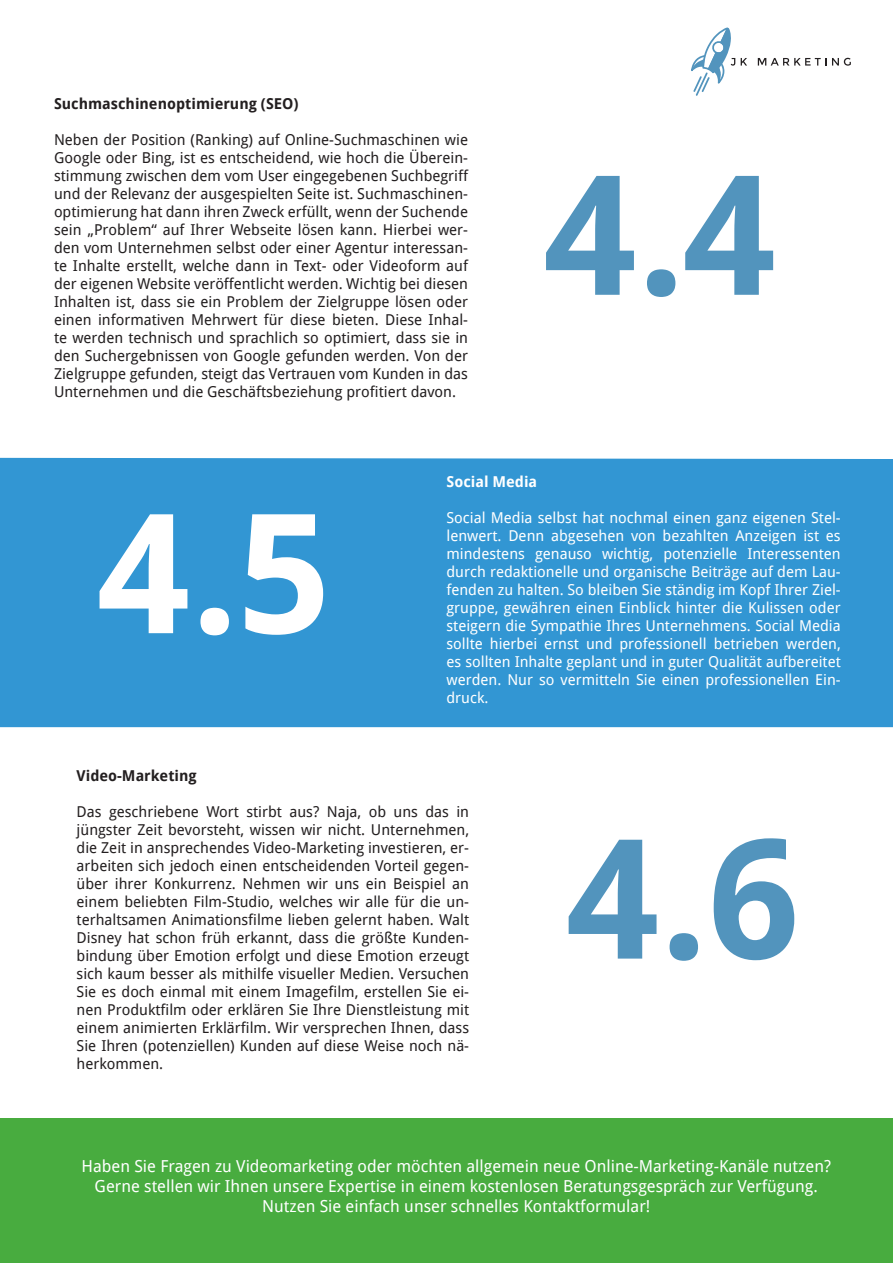
<style>
.page{position:relative;width:893px;height:1263px;background:#fff}
.page>*{position:absolute;margin:0;border:0;box-sizing:border-box;transform-origin:0 0}
.t1{font:700 166.5px "Droid Sans";color:#5294bd}
.t2{font:700 166.5px "Droid Sans";color:#fff}
.t3{font:16.5px/19.8px "Droid Sans";color:#fff;text-align:center}
.t4{font:15px/18px "Droid Sans";color:#231f20;text-align:justify}
.t5{font:15px/18px "Droid Sans";color:#fff;text-align:justify}
.t6{font:700 15px "Droid Sans";color:#231f20}
.t7{font:700 15px "Droid Sans";color:#fff}
</style>
<div class="page">
<svg style="left:691px;top:28px;width:44px;height:68px"></svg>
<svg style="left:741px;top:58px;width:6px;height:8px"></svg>
<svg style="left:758px;top:58px;width:93px;height:8px"></svg>
<div style="left:0;top:458px;width:893px;height:269px;background:#3296d3"></div>
<div style="left:0;top:1118px;width:893px;height:145px;background:#48ac3f"></div>
<p class="t6" style="left:54px;top:97px;width:246px">Suchmaschinenoptimierung (SEO)</p>
<p class="t4" style="left:54px;top:132px;width:416px">Neben der Position (Ranking) auf Online-Suchmaschinen wie Google oder Bing, ist es entscheidend, wie hoch die Überein&shy;stimmung zwischen dem vom User eingegebenen Suchbegriff und der Relevanz der ausgespielten Seite ist. Suchmaschinen&shy;optimierung hat dann ihren Zweck erfüllt, wenn der Suchende sein „Problem“ auf Ihrer Webseite lösen kann. Hierbei wer&shy;den vom Unternehmen selbst oder einer Agentur interessan&shy;te Inhalte erstellt, welche dann in Text- oder Videoform auf der eigenen Website veröffentlicht werden. Wichtig bei diesen Inhalten ist, dass sie ein Problem der Zielgruppe lösen oder einen informativen Mehrwert für diese bieten. Diese Inhal&shy;te werden technisch und sprachlich so optimiert, dass sie in den Suchergebnissen von Google gefunden werden. Von der Zielgruppe gefunden, steigt das Vertrauen vom Kunden in das Unternehmen und die Geschäftsbeziehung profitiert davon.</p>
<h1 class="t1" style="left:546px;top:167px;width:232px">4.4</h1>
<h1 class="t2" style="left:99px;top:506px;width:232px">4.5</h1>
<p class="t7" style="left:446px;top:475px;width:92px">Social Media</p>
<p class="t5" style="left:446px;top:510px;width:396px">Social Media selbst hat nochmal einen ganz eigenen Stel&shy;lenwert. Denn abgesehen von bezahlten Anzeigen ist es mindestens genauso wichtig, potenzielle Interessenten durch redaktionelle und organische Beiträge auf dem Lau&shy;fenden zu halten. So bleiben Sie ständig im Kopf Ihrer Ziel&shy;gruppe, gewähren einen Einblick hinter die Kulissen oder steigern die Sympathie Ihres Unternehmens. Social Media sollte hierbei ernst und professionell betrieben werden, es sollten Inhalte geplant und in guter Qualität aufbereitet werden. Nur so vermitteln Sie einen professionellen Ein&shy;druck.</p>
<p class="t6" style="left:77px;top:769px;width:122px">Video-Marketing</p>
<p class="t4" style="left:77px;top:804px;width:394px">Das geschriebene Wort stirbt aus? Naja, ob uns das in jüngster Zeit bevorsteht, wissen wir nicht. Unternehmen, die Zeit in ansprechendes Video-Marketing investieren, er&shy;arbeiten sich jedoch einen entscheidenden Vorteil gegen&shy;über ihrer Konkurrenz. Nehmen wir uns ein Beispiel an einem beliebten Film-Studio, welches wir alle für die un&shy;terhaltsamen Animationsfilme lieben gelernt haben. Walt Disney hat schon früh erkannt, dass die größte Kunden&shy;bindung über Emotion erfolgt und diese Emotion erzeugt sich kaum besser als mithilfe visueller Medien. Versuchen Sie es doch einmal mit einem Imagefilm, erstellen Sie ei&shy;nen Produktfilm oder erklären Sie Ihre Dienstleistung mit einem animierten Erklärfilm. Wir versprechen Ihnen, dass Sie Ihren (potenziellen) Kunden auf diese Weise noch nä&shy;herkommen.</p>
<h1 class="t1" style="left:568px;top:831px;width:232px">4.6</h1>
<p class="t3" style="left:82px;top:1158px;width:751px">Haben Sie Fragen zu Videomarketing oder möchten allgemein neue Online-Marketing-Kanäle nutzen?<br>Gerne stellen wir Ihnen unsere Expertise in einem kostenlosen Beratungsgespräch zur Verfügung.<br>Nutzen Sie einfach unser schnelles Kontaktformular!</p>
</div>
